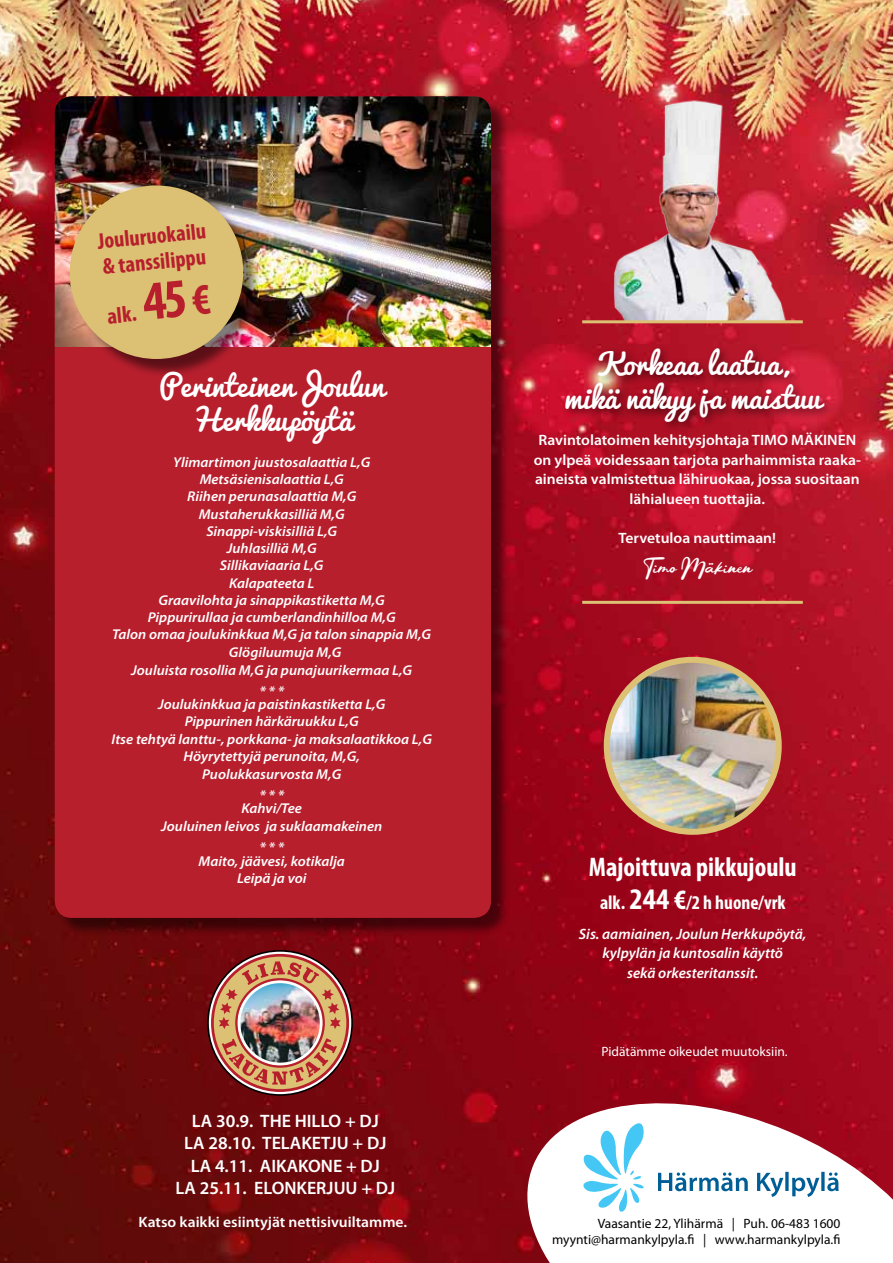
<style>
.page{position:relative;width:893px;height:1263px;background:#fff}
.page>*{position:absolute;margin:0;border:0;box-sizing:border-box;transform-origin:0 0}
.t1{font:31.5px "Betty Angela Personal Use";color:#fff;scale:1.04 1}
.t2{font:28.5px/34.2px "Pacifico";color:#fff;text-align:center}
.t3{font:28.5px/34.2px "Pacifico";color:#fff;text-align:center;scale:1.04 1}
.t4{font:700 condensed 27px "Myriad Pro";color:#fff}
.t5{font:25.5px "Betty Angela Personal Use";color:#fff;scale:1.04 1}
.t6{font:700 condensed 22.8px/26.1px "Myriad Pro";color:#b71f2d}
.t7{font:700 condensed 19.5px "Myriad Pro";color:#fff}
.t8{font:600 18px/22.5px "Myriad Pro";color:#fff;text-align:center}
.t9{font:600 15px/19.5px "Myriad Pro";color:#fff;text-align:center;scale:1.04 1}
.t10{font:italic 600 15px/19.5px "Myriad Pro";color:#fff;text-align:center}
.t11{font:italic 600 14.25px/17.5px "Myriad Pro";color:#fff;text-align:center;scale:1.04 1}
.t12{font:13.5px/16.2px "Myriad Pro";color:#000;text-align:right}
.t13{font:13.5px "Myriad Pro";color:#fff}
.s1{font-size:30px}
.s2{font-size:28.05px}
</style>
<div class="page">
<img style="left:0;top:0;width:893px;height:1263px">
<div style="left:57px;top:99px;width:453px;height:838px;background:#000;opacity:.5"></div>
<div style="left:55px;top:96px;width:436px;height:822px;background:#b71f2d;border-radius:17px"></div>
<img style="left:55px;top:96px;width:436px;height:251px">
<div style="left:72px;top:188px;width:190px;height:189px;background:#000;opacity:.5"></div>
<div style="left:70px;top:186px;width:172px;height:172px;background:#dcc073;border-radius:50%"></div>
<svg style="left:506px;top:1083px;width:387px;height:180px"></svg>
<svg style="left:581px;top:1121px;width:63px;height:92px"></svg>
<svg style="left:658px;top:1172px;width:181px;height:25px"></svg>
<div style="left:561px;top:344px;width:275px;height:89px;background:#000;opacity:.5"></div>
<img style="left:601px;top:95px;width:192px;height:225px">
<hr style="left:582px;top:320px;width:221px;height:3px;background:#dcc073">
<img style="left:607px;top:660px;width:172px;height:172px;border-radius:86px">
<div style="left:604px;top:657px;width:178px;height:178px;border:6px solid #dcc073;border-radius:50%"></div>
<hr style="left:582px;top:601px;width:221px;height:3px;background:#dcc073">
<svg style="left:208px;top:951px;width:144px;height:144px"></svg>
<svg style="left:212px;top:955px;width:136px;height:135px"></svg>
<div style="left:211px;top:954px;width:138px;height:138px;border:3px solid #b71f2d;border-radius:50%"></div>
<img style="left:239px;top:1029px;width:82px;height:9px">
<img style="left:222px;top:1038px;width:115px;height:46px">
<img style="left:219px;top:961px;width:122px;height:68px">
<h3 class="t6" style="left:96px;top:228px;width:110px;rotate:-6deg">Jouluruokailu &amp; tanssilippu</h3>
<h3 class="t6" style="left:106px;top:303px;width:31px;rotate:-6deg">alk.</h3>
<h2 class="t3" style="left:159px;top:370px;width:218px">PerinteinenJoulun<br>Herkkupöytä</h2>
<p class="t11" style="left:173px;top:453px;width:191px">Ylimartimon juustosalaattia L,G</p>
<p class="t11" style="left:200px;top:470px;width:140px">Metsäsienisalaattia L,G</p>
<p class="t11" style="left:187px;top:487px;width:164px">Riihen perunasalaattia M,G</p>
<p class="t11" style="left:199px;top:505px;width:142px">Mustaherukkasilliä M,G</p>
<p class="t11" style="left:206px;top:522px;width:127px">Sinappi-viskisilliä L,G</p>
<p class="t11" style="left:227px;top:539px;width:88px">Juhlasilliä M,G</p>
<p class="t11" style="left:220px;top:556px;width:101px">Sillikaviaaria L,G</p>
<p class="t11" style="left:229px;top:574px;width:84px">Kalapateeta L</p>
<p class="t11" style="left:159px;top:591px;width:219px">Graavilohta ja sinappikastiketta M,G</p>
<p class="t11" style="left:148px;top:608px;width:240px">Pippurirullaa ja cumberlandinhilloa M,G</p>
<p class="t11" style="left:112px;top:625px;width:308px">Talon omaa joulukinkkua M,G ja talon sinappia M,G</p>
<p class="t11" style="left:229px;top:643px;width:110px">Glögiluumuja M,G</p>
<p class="t11" style="left:131px;top:661px;width:272px">Jouluista rosollia M,G ja punajuurikermaa L,G</p>
<p class="t11" style="left:158px;top:684px;width:220px;line-height:13.5px">* * *<br>Joulukinkkua ja paistinkastiketta L,G</p>
<p class="t11" style="left:112px;top:712px;width:310px">Pippurinen härkäruukku L,G<br>Itse tehtyä lanttu-, porkkana- ja maksalaatikkoa L,G Höyrytettyjä perunoita, M,G,<br>Puolukkasurvosta M,G</p>
<p class="t11" style="left:241px;top:788px;width:60px;line-height:13.5px">* * *<br>Kahvi/Tee</p>
<p class="t11" style="left:161px;top:816px;width:214px;line-height:21px">Jouluinen leivos ja suklaamakeinen * * *</p>
<p class="t11" style="left:199px;top:852px;width:142px">Maito, jäävesi, kotikalja<br>Leipä ja voi</p>
<p class="t8" style="left:176px;top:1109px;width:221px">LA 30.9. THE HILLO + DJ<br>LA 28.10. TELAKETJU + DJ<br>LA 4.11. AIKAKONE + DJ<br>LA 25.11. ELONKERJUU + DJ</p>
<p class="t9" style="left:139px;top:1211px;width:260px">Katso kaikki esiintyjät nettisivuiltamme.</p>
<h2 class="t2" style="left:564px;top:348px;width:258px">Korkeaa laatua,<br>mikä näkyy ja maistuu</h2>
<p class="t9" style="left:534px;top:430px;width:316px">Ravintolatoimen kehitysjohtaja TIMO MÄKINEN on ylpeä voidessaan tarjota parhaimmista raaka&shy;aineista valmistettua lähiruokaa, jossa suositaan lähialueen tuottajia.</p>
<p class="t9" style="left:619px;top:527px;width:153px">Tervetuloa nauttimaan!</p>
<h1 class="t1" style="left:643px;top:555px;width:106px">Timo Mäkinen</h1>
<h3 class="t5" style="left:708px;top:552px;width:7px">..</h3>
<h3 class="t4" style="left:589px;top:850px;width:210px">Majoittuva pikkujoulu</h3>
<h3 class="t7" style="left:600px;top:890px;width:187px">alk. <span class="s1">244</span> <span class="s2">€</span>/2 h huone/vrk</h3>
<p class="t10" style="left:579px;top:924px;width:229px">Sis. aamiainen, Joulun Herkkupöytä, kylpylän ja kuntosalin käyttö<br>sekä orkesteritanssit.</p>
<p class="t13" style="left:601px;top:1043px;width:188px">Pidätämme oikeudet muutoksiin.</p>
<p class="t12" style="left:552px;top:1215px;width:290px">Vaasantie 22, Ylihärmä | Puh. 06-483 1600 myynti@harmankylpyla.fi | www.harmankylpyla.fi</p>
</div>
